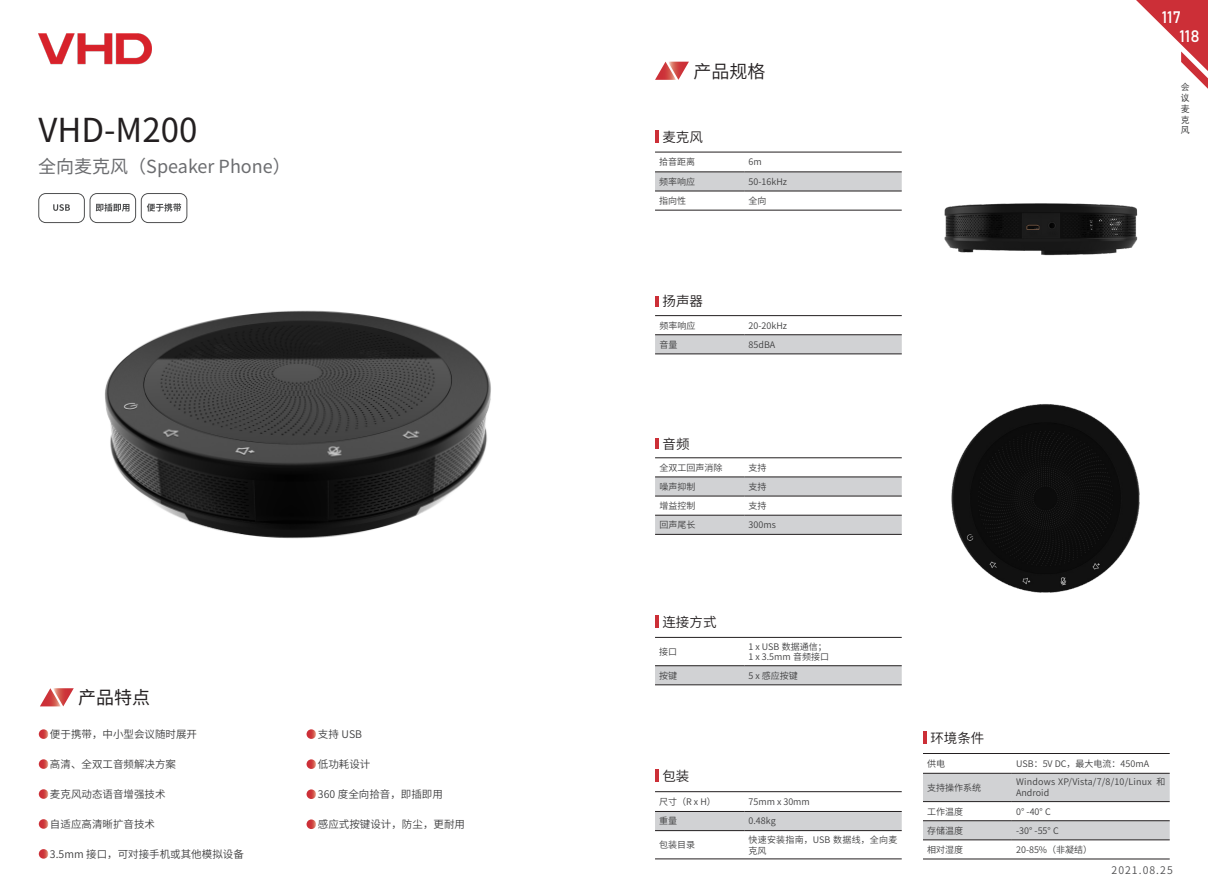
<style>
.page{position:relative;width:1208px;height:893px;background:#fff}
.page>*{position:absolute;margin:0;border:0;box-sizing:border-box;transform-origin:0 0}
.t1{font:33px "Noto Sans Hans";color:#231f20}
.t2{font:18px "Noto Sans Hans";color:#6c6d70}
.t3{font:18px "Noto Sans Hans";color:#231f20}
.t4{font:600 18px "Noto Sans Hans";color:#231f20}
.t5{font:16.5px/18.8px "Bahnschrift";color:#fff}
.t6{font:600 13.5px "Noto Sans Hans";color:#231f20}
.t7{font:600 10.5px "Noto Sans Hans";color:#3e3e3f}
.t8{font:600 10.5px "Noto Sans Hans";letter-spacing:.1em;color:#505052}
.t9{font:600 9px/10.8px "Noto Sans Hans";color:#3e3e3f}
.t10{font:600 9px/10.8px "Noto Sans Hans";letter-spacing:.02em;color:#3e3e3f}
.t11{font:600 9px/10.8px "Noto Sans Hans";letter-spacing:.025em;color:#3e3e3f}
.t12{font:9px/10.8px "Sim Hei";color:#3e3e3f;text-align:justify}
</style>
<div class="page">
<img style="left:38px;top:33px;width:113px;height:32px">
<svg style="left:1136px;top:0;width:72px;height:89px"></svg>
<svg style="left:40px;top:688px;width:34px;height:18px"></svg>
<svg style="left:39px;top:729px;width:9px;height:10px"></svg>
<svg style="left:39px;top:789px;width:9px;height:10px"></svg>
<svg style="left:39px;top:759px;width:9px;height:10px"></svg>
<svg style="left:39px;top:819px;width:9px;height:10px"></svg>
<svg style="left:39px;top:849px;width:9px;height:10px"></svg>
<svg style="left:306px;top:729px;width:10px;height:10px"></svg>
<svg style="left:306px;top:759px;width:10px;height:10px"></svg>
<svg style="left:306px;top:789px;width:10px;height:10px"></svg>
<svg style="left:306px;top:819px;width:10px;height:10px"></svg>
<svg style="left:38px;top:193px;width:149px;height:30px"></svg>
<img style="left:104px;top:310px;width:387px;height:229px">
<img style="left:944px;top:203px;width:194px;height:53px">
<img style="left:951px;top:404px;width:189px;height:189px">
<svg style="left:655px;top:335px;width:246px;height:19px;background:#c9c9cb"></svg>
<hr style="left:655px;top:334px;width:89px;height:1px;background:#231f20">
<hr style="left:744px;top:334px;width:157px;height:1px;background:#231f20">
<svg style="left:655px;top:478px;width:246px;height:56px"></svg>
<hr style="left:655px;top:477px;width:89px;height:1px;background:#231f20">
<hr style="left:744px;top:477px;width:157px;height:1px;background:#231f20">
<hr style="left:655px;top:496px;width:89px;height:1px;background:#231f20">
<hr style="left:744px;top:496px;width:157px;height:1px;background:#231f20">
<hr style="left:655px;top:515px;width:89px;height:1px;background:#231f20">
<hr style="left:744px;top:515px;width:157px;height:1px;background:#231f20">
<hr style="left:655px;top:315px;width:246px;height:1px;background:#231f20">
<hr style="left:655px;top:457px;width:246px;height:1px;background:#231f20">
<hr style="left:655px;top:354px;width:246px;height:1px;background:#231f20">
<hr style="left:655px;top:534px;width:246px;height:1px;background:#231f20">
<svg style="left:655px;top:296px;width:3px;height:11px"></svg>
<svg style="left:655px;top:438px;width:3px;height:11px"></svg>
<svg style="left:655px;top:62px;width:34px;height:18px"></svg>
<div style="left:655px;top:173px;width:246px;height:18px;background:#d1d2d4"></div>
<hr style="left:655px;top:172px;width:89px;height:1px;background:#231f20">
<hr style="left:744px;top:172px;width:157px;height:1px;background:#231f20">
<hr style="left:655px;top:191px;width:89px;height:1px;background:#231f20">
<hr style="left:744px;top:191px;width:157px;height:1px;background:#231f20">
<svg style="left:655px;top:666px;width:246px;height:19px;background:#c8c9cb"></svg>
<hr style="left:655px;top:665px;width:89px;height:1px;background:#231f20">
<hr style="left:744px;top:665px;width:157px;height:1px;background:#231f20">
<div style="left:655px;top:812px;width:246px;height:18px;background:#d1d2d4"></div>
<hr style="left:655px;top:811px;width:89px;height:1px;background:#231f20">
<hr style="left:744px;top:811px;width:157px;height:1px;background:#231f20">
<hr style="left:655px;top:830px;width:89px;height:1px;background:#231f20">
<hr style="left:744px;top:830px;width:157px;height:1px;background:#231f20">
<svg style="left:923px;top:773px;width:246px;height:67px"></svg>
<hr style="left:923px;top:773px;width:88px;height:1px;background:#231f20">
<hr style="left:1012px;top:773px;width:157px;height:1px;background:#231f20">
<hr style="left:923px;top:801px;width:88px;height:1px;background:#231f20">
<hr style="left:1012px;top:801px;width:157px;height:1px;background:#231f20">
<hr style="left:923px;top:820px;width:88px;height:1px;background:#231f20">
<hr style="left:1012px;top:820px;width:157px;height:1px;background:#231f20">
<hr style="left:923px;top:840px;width:88px;height:1px;background:#231f20">
<hr style="left:1012px;top:840px;width:157px;height:1px;background:#231f20">
<hr style="left:655px;top:152px;width:246px;height:1px;background:#231f20">
<hr style="left:655px;top:637px;width:246px;height:1px;background:#231f20">
<hr style="left:655px;top:791px;width:246px;height:1px;background:#231f20">
<hr style="left:923px;top:753px;width:246px;height:1px;background:#231f20">
<hr style="left:655px;top:210px;width:246px;height:1px;background:#231f20">
<hr style="left:655px;top:685px;width:246px;height:1px;background:#231f20">
<hr style="left:655px;top:859px;width:246px;height:1px;background:#231f20">
<hr style="left:923px;top:859px;width:246px;height:1px;background:#231f20">
<svg style="left:655px;top:130px;width:3px;height:12px"></svg>
<svg style="left:655px;top:615px;width:3px;height:13px"></svg>
<svg style="left:655px;top:770px;width:3px;height:12px"></svg>
<svg style="left:923px;top:731px;width:3px;height:13px"></svg>
<h1 class="t1" style="left:38px;top:111px;width:160px">VHD-M200</h1>
<h2 class="t2" style="left:38px;top:157px;width:254px">全向麦克风（Speaker Phone）</h2>
<h2 class="t3" style="left:78px;top:687px;width:73px">产品特点</h2>
<p class="t7" style="left:50px;top:728px;width:148px">便于携带，中小型会议随时展开</p>
<p class="t7" style="left:50px;top:758px;width:127px">高清、全双工音频解决方案</p>
<p class="t7" style="left:50px;top:788px;width:117px">麦克风动态语音增强技术</p>
<p class="t7" style="left:50px;top:818px;width:106px">自适应高清晰扩音技术</p>
<p class="t7" style="left:50px;top:848px;width:195px">3.5mm 接口，可对接手机或其他模拟设备</p>
<p class="t7" style="left:318px;top:728px;width:46px">支持 USB</p>
<p class="t7" style="left:318px;top:758px;width:54px">低功耗设计</p>
<p class="t7" style="left:318px;top:788px;width:126px">360 度全向拾音，即插即用</p>
<p class="t7" style="left:318px;top:818px;width:148px">感应式按键设计，防尘，更耐用</p>
<h2 class="t4" style="left:693px;top:61px;width:73px">产品规格</h2>
<h3 class="t6" style="left:662px;top:129px;width:42px">麦克风</h3>
<p class="t9" style="left:659px;top:157px;width:37px">拾音距离</p>
<p class="t9" style="left:748px;top:157px;width:15px">6m</p>
<p class="t9" style="left:659px;top:176px;width:37px">频率响应</p>
<p class="t9" style="left:748px;top:176px;width:40px">50-16kHz</p>
<p class="t9" style="left:659px;top:195px;width:28px">指向性</p>
<p class="t9" style="left:748px;top:195px;width:19px">全向</p>
<h3 class="t5" style="left:1179px;top:7px;width:22px;text-indent:-18px">117<br>118</h3>
<p class="t12" style="left:1180px;top:82px;width:10px">会议麦克风</p>
<h3 class="t6" style="left:662px;top:294px;width:42px">扬声器</h3>
<p class="t9" style="left:659px;top:320px;width:37px">频率响应</p>
<p class="t9" style="left:748px;top:320px;width:40px">20-20kHz</p>
<p class="t9" style="left:659px;top:339px;width:19px">音量</p>
<p class="t9" style="left:748px;top:339px;width:28px">85dBA</p>
<h3 class="t6" style="left:662px;top:436px;width:28px">音频</h3>
<p class="t9" style="left:659px;top:462px;width:64px">全双工回声消除</p>
<p class="t9" style="left:748px;top:462px;width:19px">支持</p>
<p class="t9" style="left:659px;top:481px;width:37px">噪声抑制</p>
<p class="t9" style="left:748px;top:481px;width:19px">支持</p>
<p class="t9" style="left:659px;top:500px;width:37px">增益控制</p>
<p class="t9" style="left:748px;top:500px;width:19px">支持</p>
<p class="t9" style="left:659px;top:520px;width:37px">回声尾长</p>
<p class="t9" style="left:748px;top:520px;width:29px">300ms</p>
<h3 class="t6" style="left:662px;top:615px;width:55px">连接方式</h3>
<p class="t9" style="left:659px;top:646px;width:19px">接口</p>
<p class="t9" style="left:748px;top:641px;width:82px">1 x USB 数据通信；<br>1 x 3.5mm 音频接口</p>
<p class="t9" style="left:659px;top:670px;width:19px">按键</p>
<p class="t9" style="left:748px;top:670px;width:51px">5 x 感应按键</p>
<h3 class="t6" style="left:662px;top:769px;width:28px">包装</h3>
<p class="t9" style="left:659px;top:796px;width:58px">尺寸（R x H）</p>
<p class="t9" style="left:748px;top:796px;width:63px">75mm x 30mm</p>
<p class="t9" style="left:659px;top:816px;width:19px">重量</p>
<p class="t9" style="left:748px;top:816px;width:29px">0.48kg</p>
<p class="t9" style="left:659px;top:840px;width:37px">包装目录</p>
<p class="t11" style="left:748px;top:834px;width:150px">快速安装指南，USB 数据线，全向麦克风</p>
<h3 class="t6" style="left:930px;top:731px;width:55px">环境条件</h3>
<p class="t9" style="left:927px;top:758px;width:19px">供电</p>
<p class="t9" style="left:1016px;top:758px;width:134px">USB：5V DC，最大电流：450mA</p>
<p class="t9" style="left:927px;top:782px;width:55px">支持操作系统</p>
<p class="t10" style="left:1016px;top:777px;width:151px">Windows XP/Vista/7/8/10/Linux 和<br>Android</p>
<p class="t9" style="left:927px;top:806px;width:37px">工作温度</p>
<p class="t9" style="left:1016px;top:806px;width:36px">0° -40° C</p>
<p class="t9" style="left:927px;top:825px;width:37px">存储温度</p>
<p class="t9" style="left:1016px;top:825px;width:44px">-30° -55° C</p>
<p class="t9" style="left:927px;top:844px;width:37px">相对湿度</p>
<p class="t9" style="left:1016px;top:844px;width:78px">20-85%（非凝结）</p>
<p class="t8" style="left:1111px;top:864px;width:63px">2021.08.25</p>
</div>
